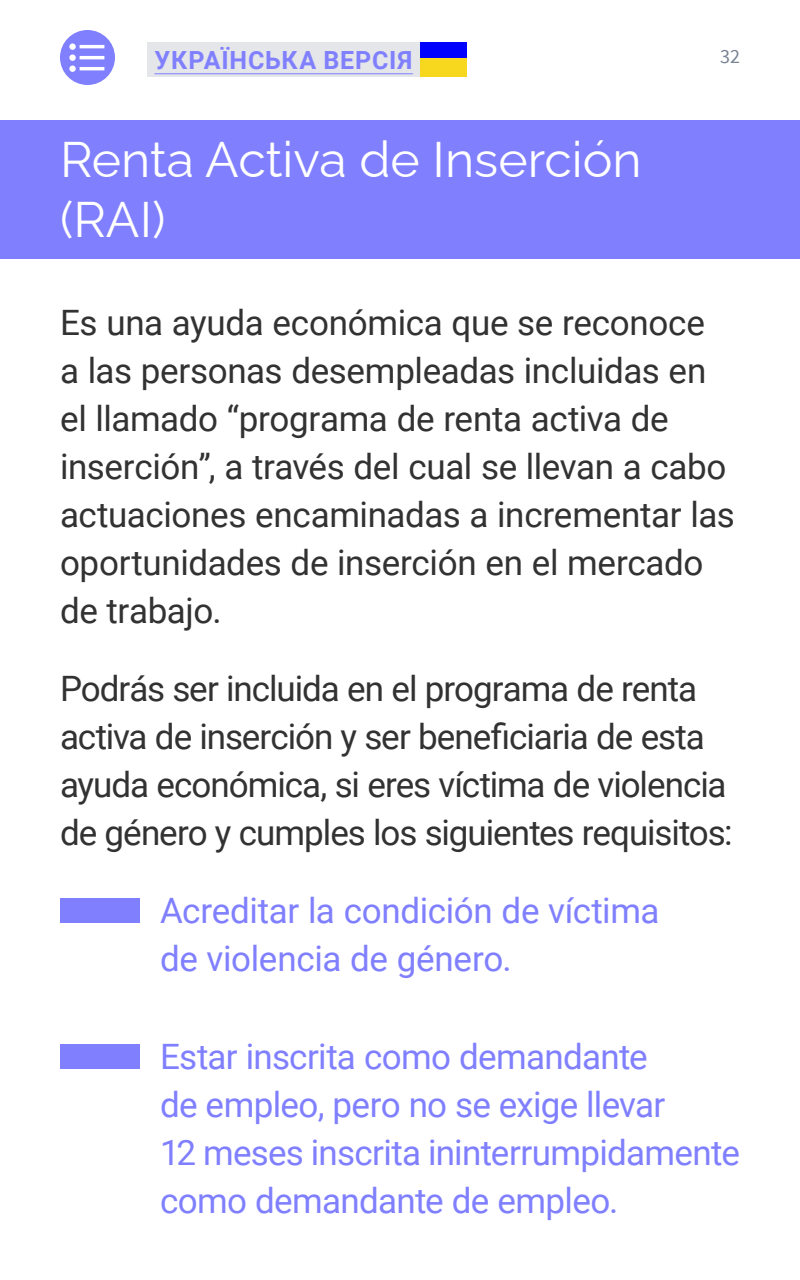
<style>
.page{position:relative;width:800px;height:1280px;background:#fff}
.page>*{position:absolute;margin:0;border:0;box-sizing:border-box;transform-origin:0 0}
._02_pregunta{font:50px/60px "Raleway";color:#fff}
._00_txt{font:35px/48px "Roboto";letter-spacing:-.015em;color:#323232}
._07_Listado_filete{font:35px/48px "Roboto";letter-spacing:-.015em;color:#8080ff}
.t1{font:700 25px "Roboto";letter-spacing:.03em;color:#8080ff}
.t2{font:20px "Source Sans Pro";color:#798392}
</style>
<div class="page">
<div style="left:60px;top:30px;width:55px;height:55px;background:#8080ff;border-radius:50%"></div>
<hr style="left:80px;top:67px;width:24px;height:3px;background:#fff">
<div style="left:69px;top:65px;width:7px;height:7px;background:#fff;border-radius:50%"></div>
<hr style="left:80px;top:56px;width:24px;height:3px;background:#fff">
<div style="left:69px;top:54px;width:7px;height:7px;background:#fff;border-radius:50%"></div>
<hr style="left:80px;top:45px;width:24px;height:3px;background:#fff">
<div style="left:69px;top:43px;width:7px;height:7px;background:#fff;border-radius:50%"></div>
<div style="left:147px;top:42px;width:317px;height:35px;background:#e4e6e9"></div>
<hr style="left:154px;top:73px;width:259px;height:1px;background:#8080ff">
<div style="left:420px;top:42px;width:47px;height:18px;background:#00f"></div>
<div style="left:420px;top:59px;width:47px;height:18px;background:#f7d81f"></div>
<div style="left:0;top:120px;width:800px;height:139px;background:#8080ff"></div>
<div style="left:60px;top:898px;width:80px;height:25px;background:#8080ff"></div>
<div style="left:60px;top:1044px;width:80px;height:25px;background:#8080ff"></div>
<p class="t1" style="left:154px;top:42px;width:260px">УКРАЇНСЬКА ВЕРСІЯ</p>
<p class="t2" style="left:720px;top:44px;width:21px">32</p>
<p class="_02_pregunta" style="left:60px;top:124px;width:583px">Renta Activa de Inserción (RAI)</p>
<p class="_00_txt" style="left:60px;top:297px;width:676px">Es una ayuda económica que se reconoce<br>a las personas desempleadas incluidas en el llamado “programa de renta activa de inserción”, a través del cual se llevan a cabo actuaciones encaminadas a incrementar las oportunidades de inserción en el mercado de trabajo.</p>
<p class="_00_txt" style="left:60px;top:663px;width:674px">Podrás ser incluida en el programa de renta activa de inserción y ser beneficiaria de esta ayuda económica, si eres víctima de violencia de género y cumples los siguientes requisitos:</p>
<p class="_07_Listado_filete" style="left:160px;top:885px;width:501px">Acreditar la condición de víctima de violencia de género.</p>
<p class="_07_Listado_filete" style="left:160px;top:1031px;width:582px">Estar inscrita como demandante<br>de empleo, pero no se exige llevar<br>12 meses inscrita ininterrumpidamente como demandante de empleo.</p>
</div>
